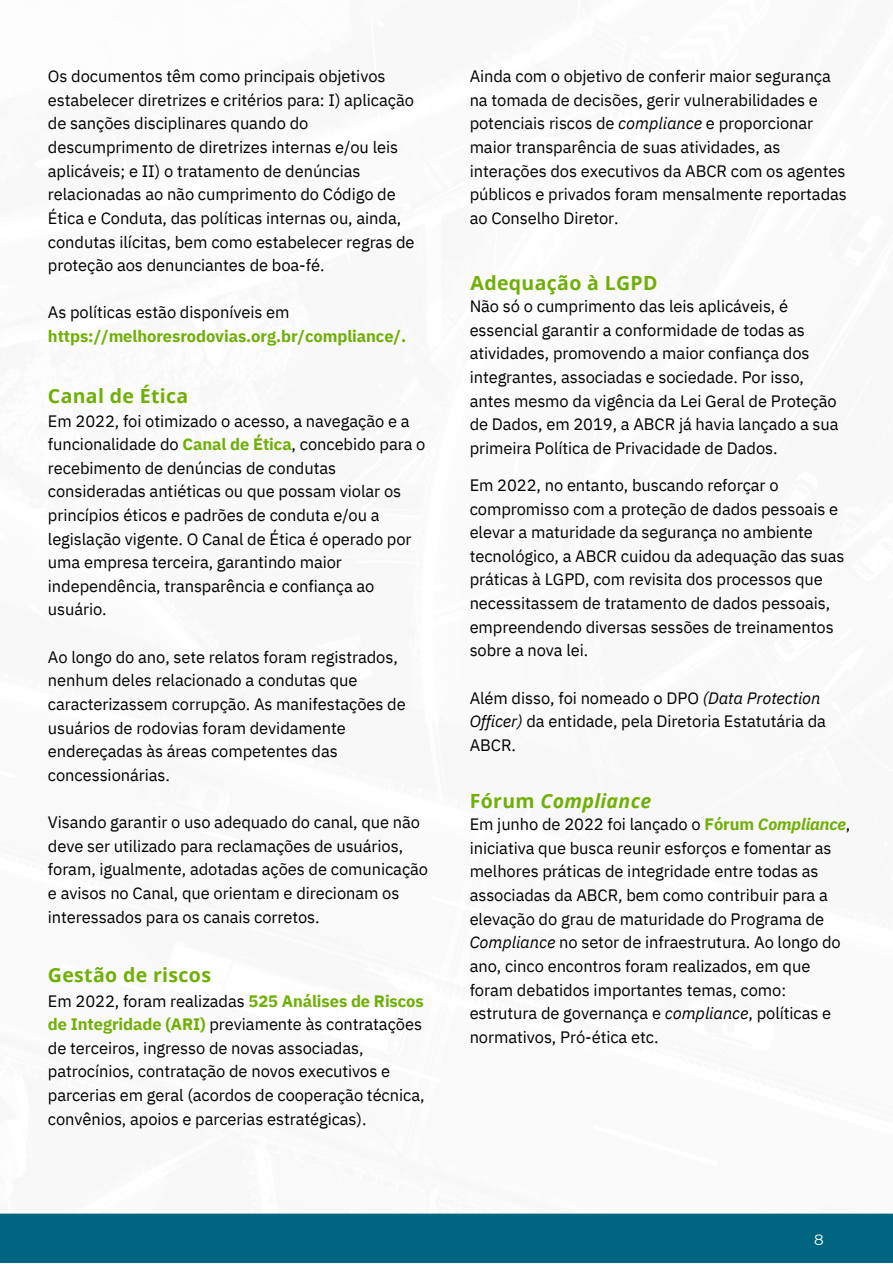
<style>
.page{position:relative;width:893px;height:1264px;background:#fff}
.page>*{position:absolute;margin:0;border:0;box-sizing:border-box;transform-origin:0 0}
.t1{font:700 19.5px "Open Sans";letter-spacing:.02em;color:#6faf06}
.t2{font:italic 700 19.5px "Open Sans";letter-spacing:.02em;color:#6faf06}
.t3{font:16.5px/23.5px "IBM Plex Sans";letter-spacing:-.005em;color:#000}
.t4{font:700 16.5px/23.5px "IBM Plex Sans";letter-spacing:-.005em;color:#6faf06}
.t5{font:15px "Montserrat";color:#fff}
.s1{font-weight:400;color:#000}
.s2{font-weight:700;color:#6faf06}
.s3{font-style:italic}
.s4{font-style:normal}
.s5{font-weight:700;font-style:italic;color:#6faf06}
</style>
<div class="page">
<div style="left:0;top:1213px;width:892px;height:49px;background:#006580"></div>
<p class="t3" style="left:48px;top:64px;width:368px">Os documentos têm como principais objetivos estabelecer diretrizes e critérios para: I) aplicação de sanções disciplinares quando do descumprimento de diretrizes internas e/ou leis aplicáveis; e II) o tratamento de denúncias relacionadas ao não cumprimento do Código de Ética e Conduta, das políticas internas ou, ainda, condutas ilícitas, bem como estabelecer regras de proteção aos denunciantes de boa-fé.</p>
<p class="t4" style="left:48px;top:300px;width:360px"><span class="s1">As políticas estão disponíveis em </span>https://melhoresrodovias.org.br/compliance/.</p>
<p class="t1" style="left:48px;top:382px;width:142px">Canal de Ética</p>
<p class="t3" style="left:48px;top:408px;width:379px">Em 2022, foi otimizado o acesso, a navegação e a funcionalidade do <span class="s2">Canal de Ética</span>, concebido para o recebimento de denúncias de condutas consideradas antiéticas ou que possam violar os princípios éticos e padrões de conduta e/ou a legislação vigente. O Canal de Ética é operado por uma empresa terceira, garantindo maior independência, transparência e confiança ao usuário.</p>
<p class="t3" style="left:48px;top:644px;width:359px">Ao longo do ano, sete relatos foram registrados, nenhum deles relacionado a condutas que caracterizassem corrupção. As manifestações de usuários de rodovias foram devidamente endereçadas às áreas competentes das concessionárias.</p>
<p class="t3" style="left:48px;top:810px;width:382px">Visando garantir o uso adequado do canal, que não deve ser utilizado para reclamações de usuários, foram, igualmente, adotadas ações de comunicação e avisos no Canal, que orientam e direcionam os interessados para os canais corretos.</p>
<p class="t1" style="left:48px;top:961px;width:165px">Gestão de riscos</p>
<p class="t3" style="left:48px;top:988px;width:378px">Em 2022, foram realizadas <span class="s2">525 Análises de Riscos de Integridade (ARI)</span> previamente às contratações de terceiros, ingresso de novas associadas, patrocínios, contratação de novos executivos e parcerias em geral (acordos de cooperação técnica, convênios, apoios e parcerias estratégicas).</p>
<p class="t3" style="left:469px;top:64px;width:379px">Ainda com o objetivo de conferir maior segurança na tomada de decisões, gerir vulnerabilidades e potenciais riscos de <span class="s3">compliance</span> e proporcionar maior transparência de suas atividades, as interações dos executivos da ABCR com os agentes públicos e privados foram mensalmente reportadas ao Conselho Diretor.</p>
<p class="t1" style="left:470px;top:269px;width:188px">Adequação à LGPD</p>
<p class="t3" style="left:469px;top:294px;width:370px">Não só o cumprimento das leis aplicáveis, é essencial garantir a conformidade de todas as atividades, promovendo a maior confiança dos integrantes, associadas e sociedade. Por isso, antes mesmo da vigência da Lei Geral de Proteção de Dados, em 2019, a ABCR já havia lançado a sua primeira Política de Privacidade de Dados.</p>
<p class="t3" style="left:469px;top:473px;width:376px">Em 2022, no entanto, buscando reforçar o compromisso com a proteção de dados pessoais e elevar a maturidade da segurança no ambiente tecnológico, a ABCR cuidou da adequação das suas práticas à LGPD, com revisita dos processos que necessitassem de tratamento de dados pessoais, empreendendo diversas sessões de treinamentos sobre a nova lei.</p>
<p class="t3" style="left:469px;top:685px;width:358px">Além disso, foi nomeado o DPO <span class="s3">(Data Protection<br>Officer)</span> da entidade, pela Diretoria Estatutária da<br>ABCR.</p>
<p class="t2" style="left:469px;top:786px;width:183px"><span class="s4">Fórum</span> Compliance</p>
<p class="t3" style="left:469px;top:812px;width:382px">Em junho de 2022 foi lançado o <span class="s2">Fórum</span> <span class="s5">Compliance</span>, iniciativa que busca reunir esforços e fomentar as melhores práticas de integridade entre todas as associadas da ABCR, bem como contribuir para a elevação do grau de maturidade do Programa de <span class="s3">Compliance</span> no setor de infraestrutura. Ao longo do ano, cinco encontros foram realizados, em que foram debatidos importantes temas, como: estrutura de governança e <span class="s3">compliance</span>, políticas e normativos, Pró-ética etc.</p>
<p class="t5" style="left:814px;top:1230px;width:11px">8</p>
</div>
